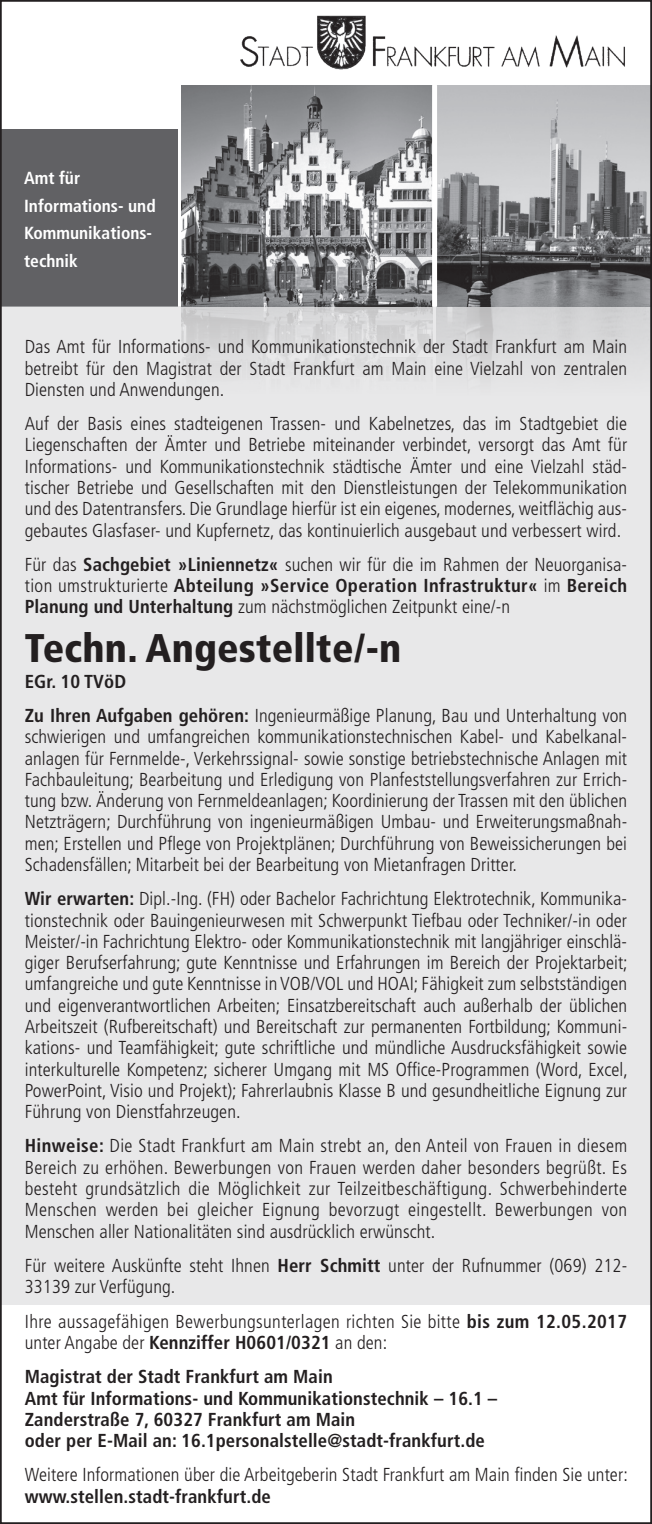
<style>
.page{position:relative;width:652px;height:1524px;background:#fff}
.page>*{position:absolute;margin:0;border:0;box-sizing:border-box;transform-origin:0 0}
.t1{font:900 condensed 40px "Frutiger";letter-spacing:.005em;color:#231f20}
.t2{font:300 condensed 18.75px/21.2px "Frutiger";letter-spacing:.005em;color:#231f20;text-align:justify}
.t3{font:700 condensed 18.75px/21.2px "Frutiger";letter-spacing:.005em;color:#231f20}
.t4{font:700 condensed 17.5px/27.5px "Frutiger";color:#fff}
.s1{font-weight:700}
</style>
<div class="page">
<div style="left:0;top:130px;width:177px;height:177px;background:#616164"></div>
<div style="left:0;top:307px;width:652px;height:998px;background:#e8e8e9"></div>
<img style="left:437px;top:307px;width:212px;height:71px">
<img style="left:437px;top:85px;width:212px;height:222px">
<img style="left:182px;top:85px;width:250px;height:286px">
<div style="left:447px;top:307px;width:5px;height:88px;background:#dcddde"></div>
<img style="left:240px;top:15px;width:385px;height:54px">
<p class="t4" style="left:24px;top:164px;width:133px">Amt für<br>Informations- und<br>Kommunikations&shy;technik</p>
<p class="t2" style="left:25px;top:336px;width:604px">Das Amt für Informations- und Kommunikationstechnik der Stadt Frankfurt am Main betreibt für den Magistrat der Stadt Frankfurt am Main eine Vielzahl von zentralen Diensten und Anwendungen.</p>
<p class="t2" style="left:25px;top:413px;width:604px">Auf der Basis eines stadteigenen Trassen- und Kabelnetzes, das im Stadtgebiet die Liegenschaften der Ämter und Betriebe miteinander verbindet, versorgt das Amt für Informations- und Kommunikationstechnik städtische Ämter und eine Vielzahl städ&shy;tischer Betriebe und Gesellschaften mit den Dienstleistungen der Telekommunikation und des Datentransfers. Die Grundlage hierfür ist ein eigenes, modernes, weitflächig aus&shy;gebautes Glasfaser- und Kupfernetz, das kontinuierlich ausgebaut und verbessert wird.</p>
<p class="t2" style="left:25px;top:554px;width:604px">Für das <span class="s1">Sachgebiet »Liniennetz«</span> suchen wir für die im Rahmen der Neuorganisa&shy;tion umstrukturierte <span class="s1">Abteilung »Service Operation Infrastruktur«</span> im <span class="s1">Bereich Planung und Unterhaltung</span> zum nächstmöglichen Zeitpunkt eine/-n</p>
<h1 class="t1" style="left:25px;top:624px;width:378px">Techn. Angestellte/-n</h1>
<p class="t2" style="left:25px;top:664px;width:604px;line-height:34.5px"><span class="s1">EGr. 10 TVöD<br>Zu Ihren Aufgaben gehören:</span> Ingenieurmäßige Planung, Bau und Unterhaltung von</p>
<p class="t2" style="left:25px;top:726px;width:604px">schwierigen und umfangreichen kommunikationstechnischen Kabel- und Kabelkanal&shy;anlagen für Fernmelde-, Verkehrssignal- sowie sonstige betriebstechnische Anlagen mit Fachbauleitung; Bearbeitung und Erledigung von Planfeststellungsverfahren zur Errich&shy;tung bzw. Änderung von Fernmeldeanlagen; Koordinierung der Trassen mit den üblichen Netzträgern; Durchführung von ingenieurmäßigen Umbau- und Erweiterungsmaßnah&shy;men; Erstellen und Pflege von Projektplänen; Durchführung von Beweissicherungen bei Schadensfällen; Mitarbeit bei der Bearbeitung von Mietanfragen Dritter.</p>
<p class="t2" style="left:25px;top:888px;width:605px"><span class="s1">Wir erwarten:</span> Dipl.-Ing. (FH) oder Bachelor Fachrichtung Elektrotechnik, Kommunika&shy;tionstechnik oder Bauingenieurwesen mit Schwerpunkt Tiefbau oder Techniker/-in oder Meister/-in Fachrichtung Elektro- oder Kommunikationstechnik mit langjähriger einschlä&shy;giger Berufserfahrung; gute Kenntnisse und Erfahrungen im Bereich der Projektarbeit; umfangreiche und gute Kenntnisse in VOB/VOL und HOAI; Fähigkeit zum selbstständigen und eigenverantwortlichen Arbeiten; Einsatzbereitschaft auch außerhalb der üblichen Arbeitszeit (Rufbereitschaft) und Bereitschaft zur permanenten Fortbildung; Kommuni&shy;kations- und Teamfähigkeit; gute schriftliche und mündliche Ausdrucksfähigkeit sowie interkulturelle Kompetenz; sicherer Umgang mit MS Office-Programmen (Word, Excel, PowerPoint, Visio und Projekt); Fahrerlaubnis Klasse B und gesundheitliche Eignung zur Führung von Dienstfahrzeugen.</p>
<p class="t2" style="left:25px;top:1135px;width:604px"><span class="s1">Hinweise:</span> Die Stadt Frankfurt am Main strebt an, den Anteil von Frauen in diesem Bereich zu erhöhen. Bewerbungen von Frauen werden daher besonders begrüßt. Es besteht grundsätzlich die Möglichkeit zur Teilzeitbeschäftigung. Schwerbehinderte Menschen werden bei gleicher Eignung bevorzugt eingestellt. Bewerbungen von Menschen aller Nationalitäten sind ausdrücklich erwünscht.</p>
<p class="t2" style="left:25px;top:1255px;width:604px">Für weitere Auskünfte steht Ihnen <span class="s1">Herr Schmitt</span> unter der Rufnummer (069) 212-<br>33139 zur Verfügung.</p>
<p class="t2" style="left:25px;top:1310px;width:604px">Ihre aussagefähigen Bewerbungsunterlagen richten Sie bitte <span class="s1">bis zum 12.05.2017 </span>unter Angabe der <span class="s1">Kennziffer H0601/0321</span> an den:</p>
<p class="t3" style="left:25px;top:1366px;width:474px">Magistrat der Stadt Frankfurt am Main<br>Amt für Informations- und Kommunikationstechnik – 16.1 – Zanderstraße 7, 60327 Frankfurt am Main<br>oder per E-Mail an: 16.1personalstelle@stadt-frankfurt.de</p>
<p class="t2" style="left:25px;top:1464px;width:605px">Weitere Informationen über die Arbeitgeberin Stadt Frankfurt am Main finden Sie unter:</p>
<p class="t3" style="left:25px;top:1485px;width:248px">www.stellen.stadt-frankfurt.de</p>
</div>
